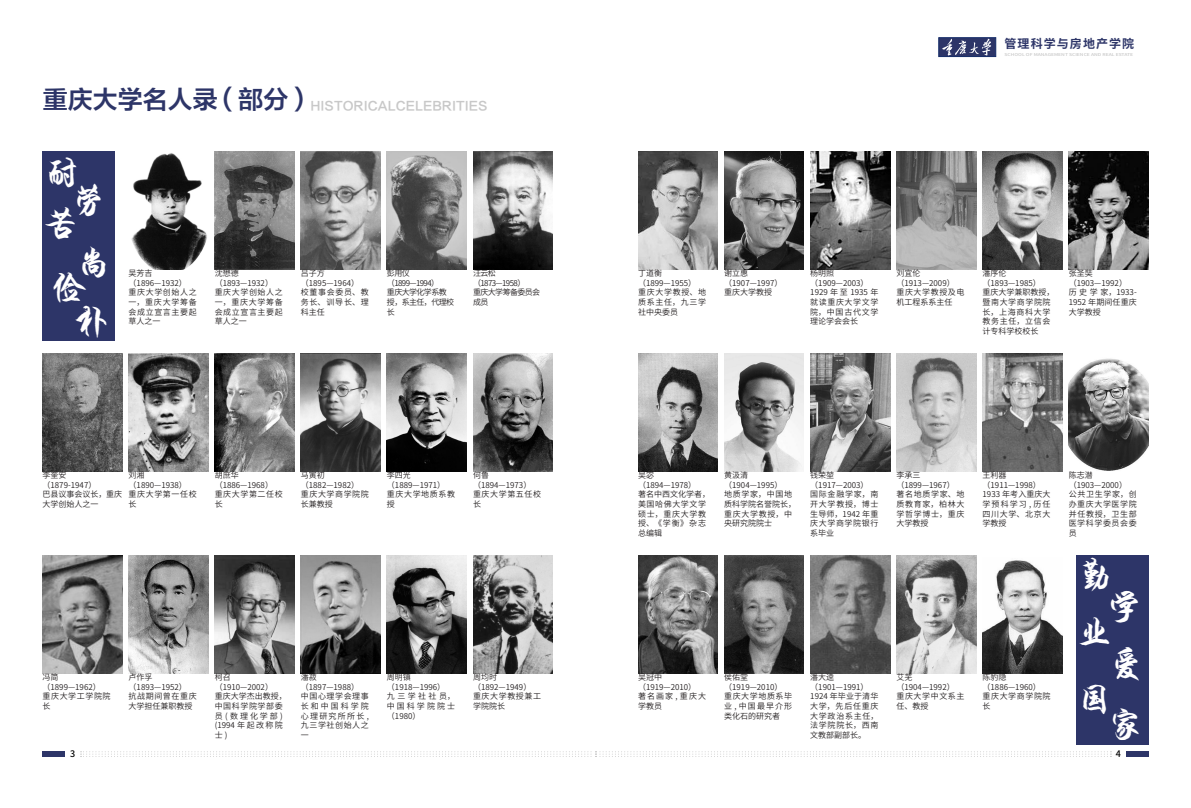
<style>
.page{position:relative;width:1191px;height:808px;background:#fff}
.page>*{position:absolute;margin:0;border:0;box-sizing:border-box;transform-origin:0 0}
.t1{font:36px "H Yi 4 gj";color:#fff}
.t2{font:25px "FZLTZCHK GBK1 0";color:#2d3568}
.t3{font:12px "FZLTZHK GBK1 0";color:#c8c8c8}
.t4{font:700 12px "Source Han Sans CN";letter-spacing:.09em;color:#2d3568}
.t5{font:500 9px "Source Han Sans CN";color:#030303}
.t6{font:8px/9.6px "Source Han Sans CN";color:#231f20}
.t7{font:8px/9.6px "Source Han Sans CN";letter-spacing:.07em;color:#231f20}
.t8{font:8px/9.6px "Source Han Sans CN";letter-spacing:.035em;color:#231f20}
.t9{font:8px/9.6px "Source Han Sans CN";letter-spacing:-.075em;color:#231f20}
.t10{font:8px/9.6px "Source Han Sans CN";letter-spacing:.085em;color:#231f20}
.t11{font:8px/9.6px "Source Han Sans CN";letter-spacing:.04em;color:#231f20}
.t12{font:8px/9.6px "Source Han Sans CN";letter-spacing:.25em;color:#231f20}
.t13{font:500 4px "Source Han Sans CN";color:#c8c8c8;scale:1.25 1}
</style>
<div class="page">
<div style="left:43px;top:751px;width:22px;height:6px;background:#2d3568"></div>
<div style="left:1125px;top:751px;width:23px;height:6px;background:#2d3568"></div>
<div style="left:938px;top:38px;width:58px;height:19px;background:#2d3568;border:1px solid #142c68"></div>
<svg style="left:942px;top:39px;width:49px;height:17px"></svg>
<svg style="left:81px;top:751px;width:1030px;height:6px"></svg>
<img style="left:131px;top:153px;width:76px;height:116px">
<img style="left:638px;top:151px;width:80px;height:118px">
<img style="left:43px;top:353px;width:79px;height:118px">
<img style="left:638px;top:353px;width:80px;height:118px">
<img style="left:43px;top:555px;width:79px;height:118px">
<img style="left:638px;top:555px;width:80px;height:118px">
<img style="left:301px;top:151px;width:79px;height:118px">
<img style="left:810px;top:151px;width:80px;height:118px">
<img style="left:215px;top:353px;width:79px;height:118px">
<img style="left:810px;top:353px;width:80px;height:118px">
<img style="left:215px;top:555px;width:79px;height:118px">
<img style="left:810px;top:555px;width:80px;height:118px">
<img style="left:473px;top:151px;width:80px;height:118px">
<img style="left:982px;top:151px;width:80px;height:118px">
<img style="left:387px;top:353px;width:80px;height:118px">
<img style="left:982px;top:353px;width:80px;height:118px">
<img style="left:387px;top:555px;width:80px;height:118px">
<img style="left:982px;top:560px;width:80px;height:113px">
<img style="left:215px;top:151px;width:79px;height:118px">
<img style="left:724px;top:151px;width:80px;height:118px">
<img style="left:129px;top:353px;width:79px;height:118px">
<img style="left:724px;top:353px;width:80px;height:118px">
<img style="left:129px;top:555px;width:79px;height:118px">
<img style="left:724px;top:555px;width:80px;height:118px">
<img style="left:387px;top:151px;width:80px;height:118px">
<img style="left:896px;top:151px;width:80px;height:118px">
<img style="left:301px;top:353px;width:79px;height:118px">
<img style="left:896px;top:353px;width:80px;height:118px">
<img style="left:301px;top:555px;width:79px;height:118px">
<img style="left:896px;top:555px;width:80px;height:118px">
<img style="left:1068px;top:151px;width:80px;height:118px">
<img style="left:473px;top:353px;width:80px;height:118px">
<img style="left:1068px;top:358px;width:80px;height:113px">
<img style="left:473px;top:555px;width:80px;height:118px">
<div style="left:43px;top:151px;width:72px;height:190px;background:#2d3568"></div>
<div style="left:1076px;top:555px;width:72px;height:190px;background:#2d3568"></div>
<p class="t2" style="left:43px;top:85px;width:272px">重庆大学名人录（部分）</p>
<p class="t3" style="left:310px;top:99px;width:179px">HISTORICALCELEBRITIES</p>
<p class="t1" style="left:45px;top:154px;width:37px">耐</p>
<p class="t1" style="left:71px;top:182px;width:37px">劳</p>
<p class="t1" style="left:43px;top:205px;width:37px">苦</p>
<p class="t1" style="left:76px;top:244px;width:37px">尚</p>
<p class="t1" style="left:50px;top:269px;width:38px">俭</p>
<p class="t1" style="left:73px;top:303px;width:37px">朴</p>
<p class="t6" style="left:129px;top:269px;width:25px">吴芳吉</p>
<p class="t6" style="left:129px;top:278px;width:60px">（1896—1932）</p>
<p class="t6" style="left:129px;top:288px;width:70px;text-align:justify">重庆大学创始人之一，重庆大学筹备会成立宣言主要起草人之一</p>
<p class="t6" style="left:215px;top:269px;width:25px">沈懋德</p>
<p class="t6" style="left:215px;top:278px;width:60px">（1893—1932）</p>
<p class="t6" style="left:215px;top:288px;width:70px;text-align:justify">重庆大学创始人之一，重庆大学筹备会成立宣言主要起草人之一</p>
<p class="t6" style="left:301px;top:269px;width:25px">吕子方</p>
<p class="t6" style="left:301px;top:278px;width:60px">（1895—1964）</p>
<p class="t6" style="left:301px;top:288px;width:70px;text-align:justify">校董事会委员、教务长、训导长、理科主任</p>
<p class="t6" style="left:387px;top:269px;width:24px">彭用仪</p>
<p class="t9" style="left:387px;top:278px;width:54px">（1899—1994）</p>
<p class="t9" style="left:387px;top:288px;width:69px">重庆大学化学系教授，系主任，代理校长</p>
<p class="t6" style="left:473px;top:269px;width:24px">汪云松</p>
<p class="t9" style="left:473px;top:278px;width:69px">（1873—1958）<br>重庆大学筹备委员会成员</p>
<p class="t6" style="left:43px;top:471px;width:25px">李奎安</p>
<p class="t6" style="left:43px;top:480px;width:55px">（1879-1947）</p>
<p class="t6" style="left:43px;top:490px;width:81px">巴县议事会议长，重庆大学创始人之一</p>
<p class="t6" style="left:129px;top:471px;width:17px">刘湘</p>
<p class="t7" style="left:129px;top:480px;width:70px">（1890—1938）重庆大学第一任校长</p>
<p class="t6" style="left:215px;top:471px;width:25px">胡庶华</p>
<p class="t7" style="left:215px;top:480px;width:70px">（1886—1968）重庆大学第二任校长</p>
<p class="t6" style="left:301px;top:471px;width:25px">马寅初</p>
<p class="t6" style="left:301px;top:480px;width:70px">（1882—1982）重庆大学商学院院长兼教授</p>
<p class="t6" style="left:387px;top:471px;width:25px">李四光</p>
<p class="t7" style="left:387px;top:480px;width:70px">（1889—1971）重庆大学地质系教授</p>
<p class="t6" style="left:473px;top:471px;width:17px">何鲁</p>
<p class="t7" style="left:473px;top:480px;width:70px">（1894—1973）重庆大学第五任校长</p>
<p class="t6" style="left:43px;top:672px;width:17px">冯简</p>
<p class="t7" style="left:43px;top:682px;width:70px">（1899—1962）重庆大学工学院院长</p>
<p class="t6" style="left:129px;top:672px;width:25px">卢作孚</p>
<p class="t6" style="left:129px;top:682px;width:70px">（1893—1952）抗战期间曾在重庆大学担任兼职教授</p>
<p class="t6" style="left:215px;top:672px;width:17px">柯召</p>
<p class="t6" style="left:215px;top:682px;width:74px">（1910—2002）<br>重庆大学杰出教授，中国科学院学部委员(数理化学部) (1994 年起改称院士)</p>
<p class="t6" style="left:301px;top:672px;width:17px">潘菽</p>
<p class="t7" style="left:301px;top:682px;width:70px">（1897—1988）中国心理学会理事长和中国科学院心理研究所所长 ,九三学社创始人之一</p>
<p class="t6" style="left:387px;top:672px;width:25px">周明镇</p>
<p class="t12" style="left:387px;top:682px;width:70px">（1918—1996）九三学社社员，中国科学院院士（1980）</p>
<p class="t6" style="left:473px;top:672px;width:25px">周均时</p>
<p class="t6" style="left:473px;top:682px;width:70px">（1892—1949）重庆大学教授兼工学院院长</p>
<h3 class="t4" style="left:1004px;top:37px;width:131px">管理科学与房地产学院</h3>
<p class="t13" style="left:1004px;top:52px;width:104px">SCHOOL OF MANAGEMENT SCIENCE AND REAL ESTATE</p>
<p class="t6" style="left:638px;top:269px;width:25px">丁道衡</p>
<p class="t11" style="left:638px;top:278px;width:70px">（1899—1955）重庆大学教授、地质系主任，九三学社中央委员</p>
<p class="t6" style="left:724px;top:269px;width:25px">谢立惠</p>
<p class="t6" style="left:724px;top:278px;width:60px">（1907—1997）重庆大学教授</p>
<p class="t6" style="left:810px;top:269px;width:25px">杨明照</p>
<p class="t6" style="left:810px;top:278px;width:70px">（1909—2003）<br>1929 年至 1935 年就读重庆大学文学院，中国古代文学理论学会会长</p>
<p class="t6" style="left:896px;top:269px;width:25px">刘宜伦</p>
<p class="t6" style="left:896px;top:278px;width:70px">（1913—2009）重庆大学教授及电机工程系系主任</p>
<p class="t6" style="left:982px;top:269px;width:25px">潘序伦</p>
<p class="t6" style="left:982px;top:278px;width:74px">（1893—1985）<br>重庆大学兼职教授，暨南大学商学院院长，上海商科大学教务主任，立信会计专科学校校长</p>
<p class="t6" style="left:1068px;top:269px;width:25px">张圣奘</p>
<p class="t6" style="left:1068px;top:278px;width:70px">（1903—1992）历史学家，1933-<br>1952 年期间任重庆大学教授</p>
<p class="t6" style="left:638px;top:471px;width:17px">吴宓</p>
<p class="t6" style="left:638px;top:480px;width:74px">（1894—1978）<br>著名中西文化学者，美国哈佛大学文学硕士，重庆大学教授、《学衡》杂志总编辑</p>
<p class="t6" style="left:724px;top:471px;width:25px">黄汲清</p>
<p class="t6" style="left:724px;top:480px;width:74px">（1904—1995）<br>地质学家，中国地质科学院名誉院长，重庆大学教授，中央研究院院士</p>
<p class="t6" style="left:810px;top:471px;width:25px">钱荣堃</p>
<p class="t7" style="left:810px;top:480px;width:70px">（1917—2003）国际金融学家，南开大学教授，博士生导师，1942 年重庆大学商学院银行系毕业</p>
<p class="t6" style="left:896px;top:471px;width:25px">李承三</p>
<p class="t10" style="left:896px;top:480px;width:70px">（1899—1967）著名地质学家、地质教育家，柏林大学哲学博士，重庆大学教授</p>
<p class="t6" style="left:638px;top:672px;width:25px">吴冠中</p>
<p class="t6" style="left:638px;top:682px;width:70px">（1919—2010）著名画家 , 重庆大学教员</p>
<p class="t6" style="left:724px;top:672px;width:25px">侯佑堂</p>
<p class="t8" style="left:724px;top:682px;width:70px">（1919—2010）重庆大学地质系毕业 , 中国最早介形类化石的研究者</p>
<p class="t6" style="left:810px;top:672px;width:25px">潘大逵</p>
<p class="t6" style="left:810px;top:682px;width:70px">（1901—1991）<br>1924 年毕业于清华大学，先后任重庆大学政治系主任，法学院院长，西南文教部副部长。</p>
<p class="t6" style="left:896px;top:672px;width:17px">艾芜</p>
<p class="t8" style="left:896px;top:682px;width:70px">（1904—1992）重庆大学中文系主任、教授</p>
<p class="t6" style="left:982px;top:471px;width:25px">王利器</p>
<p class="t6" style="left:982px;top:480px;width:70px">（1911—1998）<br>1933 年考入重庆大学预科学习 , 历任四川大学、北京大学教授</p>
<p class="t6" style="left:982px;top:672px;width:25px">陈豹隐</p>
<p class="t7" style="left:982px;top:682px;width:70px">（1886—1960）重庆大学商学院院长</p>
<p class="t6" style="left:1068px;top:471px;width:25px">陈志潜</p>
<p class="t7" style="left:1068px;top:480px;width:70px">（1903—2000）公共卫生学家，创办重庆大学医学院并任教授，卫生部医学科学委员会委员</p>
<p class="t1" style="left:1077px;top:556px;width:37px">勤</p>
<p class="t1" style="left:1106px;top:588px;width:37px">学</p>
<p class="t1" style="left:1076px;top:614px;width:37px">业</p>
<p class="t1" style="left:1108px;top:645px;width:37px">爱</p>
<p class="t1" style="left:1076px;top:680px;width:37px">国</p>
<p class="t1" style="left:1107px;top:706px;width:37px">家</p>
<p class="t5" style="left:70px;top:748px;width:7px">3</p>
<p class="t5" style="left:1115px;top:749px;width:7px">4</p>
</div>
